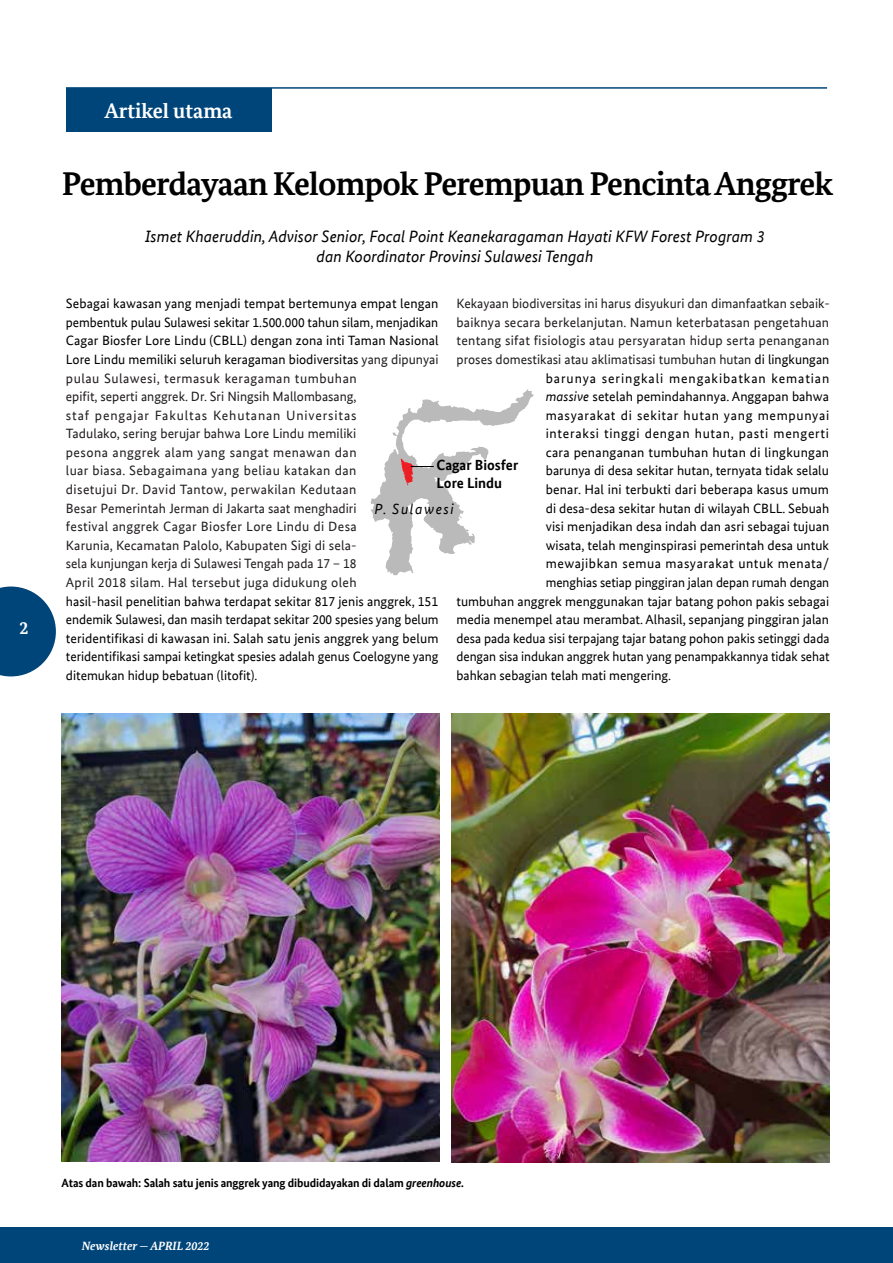
<style>
.page{position:relative;width:893px;height:1263px;background:#fff}
.page>*{position:absolute;margin:0;border:0;box-sizing:border-box;transform-origin:0 0}
.t1{font:700 33px "Bundes Serif Office T";letter-spacing:-.025em;color:#000}
.t2{font:700 21px "Bundes Serif Office T";color:#fff}
.t3{font:700 18px "Bundes Serif Office T";color:#fff}
.t4{font:italic 16.5px/19.8px "Bundes Sans Office";color:#000;text-align:center}
.t5{font:700 14.7px/17.7px "Bundes Sans Office";color:#000}
.t6{font:italic 14.7px "Bundes Sans Office";letter-spacing:.1em;color:#000}
.t7{font:13.5px/18.6px "Bundes Sans Office";letter-spacing:.01em;color:#231f20}
.t8{font:13.5px/18.6px "Bundes Sans Office";color:#000;text-align:justify}
.t9{font:13.5px "Bundes Sans Office";letter-spacing:.05em;color:#000}
.t10{font:13.5px "Bundes Sans Office";letter-spacing:.02em;color:#000}
.t11{font:13.5px "Bundes Sans Office";letter-spacing:.065em;color:#000}
.t12{font:13.5px "Bundes Sans Office";letter-spacing:.035em;color:#000}
.t13{font:700 12px "Bundes Sans Office";letter-spacing:-.01em;color:#000}
.t14{font:italic 700 12px "Bundes Serif Office T";color:#fff}
.s1{color:#000}
.s2{font-style:italic}
.s3{font-style:normal}
</style>
<div class="page">
<div style="left:66px;top:88px;width:205px;height:44px;background:#004579"></div>
<hr style="left:66px;top:87px;width:761px;height:2px;background:#004579">
<svg style="left:371px;top:389px;width:163px;height:186px"></svg>
<img style="left:451px;top:714px;width:378px;height:448px">
<img style="left:62px;top:714px;width:378px;height:447px">
<div style="left:0;top:1227px;width:893px;height:36px;background:#004579"></div>
<svg style="left:0;top:586px;width:56px;height:90px"></svg>
<h3 class="t3" style="left:19px;top:618px;width:10px">2</h3>
<h2 class="t2" style="left:105px;top:98px;width:129px">Artikel utama</h2>
<h1 class="t1" style="left:62px;top:164px;width:773px">Pemberdayaan Kelompok Perempuan Pencinta Anggrek</h1>
<p class="t4" style="left:145px;top:226px;width:621px">Ismet Khaeruddin, Advisor Senior, Focal Point Keanekaragaman Hayati KFW Forest Program 3 dan Koordinator Provinsi Sulawesi Tengah</p>
<p class="t7" style="left:66px;top:294px;width:374px"><span class="s1">Sebagai kawasan yang menjadi tempat bertemunya empat lengan pembentuk pulau Sulawesi sekitar 1.500.000 tahun silam, menjadikan Cagar Biosfer Lore Lindu (CBLL) dengan zona inti Taman Nasional Lore Lindu memiliki seluruh keragaman biodiversitas</span> yang dipunyai pulau Sulawesi, termasuk keragaman tumbuhan<br>epifit, seperti anggrek. Dr. Sri Ningsih Mallombasang,<br>staf pengajar Fakultas Kehutanan Universitas<br>Tadulako, sering berujar bahwa Lore Lindu memiliki<br>pesona anggrek alam yang sangat menawan dan<br>luar biasa. Sebagaimana yang beliau katakan dan<br>disetujui Dr. David Tantow, perwakilan Kedutaan<br>Besar Pemerintah Jerman di Jakarta saat menghadiri<br>festival anggrek Cagar Biosfer Lore Lindu di Desa<br>Karunia, Kecamatan Palolo, Kabupaten Sigi di sela-<br>sela kunjungan kerja di Sulawesi Tengah pada 17 – 18<br>April 2018 silam. Hal tersebut juga didukung oleh</p>
<p class="t8" style="left:66px;top:592px;width:374px">hasil-hasil penelitian bahwa terdapat sekitar 817 jenis anggrek, 151 endemik Sulawesi, dan masih terdapat sekitar 200 spesies yang belum teridentifikasi di kawasan ini. Salah satu jenis anggrek yang belum teridentifikasi sampai ketingkat spesies adalah genus Coelogyne yang ditemukan hidup bebatuan (litofit).</p>
<p class="t7" style="left:457px;top:294px;width:375px">Kekayaan biodiversitas ini harus disyukuri dan dimanfaatkan sebaik-</p>
<p class="t7" style="left:457px;top:313px;width:374px">baiknya secara berkelanjutan. Namun keterbatasan pengetahuan</p>
<p class="t7" style="left:457px;top:331px;width:374px">tentang sifat fisiologis atau persyaratan hidup serta penanganan</p>
<p class="t7" style="left:457px;top:350px;width:374px">proses domestikasi atau aklimatisasi tumbuhan hutan <span class="s1">di lingkungan</span></p>
<p class="t11" style="left:546px;top:370px;width:285px">barunya seringkali mengakibatkan kematian</p>
<p class="t8" style="left:546px;top:387px;width:285px"><span class="s2">massive</span> setelah pemindahannya. Anggapan bahwa</p>
<p class="t9" style="left:546px;top:407px;width:285px">masyarakat di sekitar hutan yang mempunyai</p>
<p class="t9" style="left:546px;top:426px;width:285px">interaksi tinggi dengan hutan, pasti mengerti</p>
<p class="t10" style="left:546px;top:445px;width:285px">cara penanganan tumbuhan hutan di lingkungan</p>
<p class="t8" style="left:546px;top:461px;width:285px">barunya di desa sekitar hutan, ternyata tidak selalu</p>
<p class="t8" style="left:546px;top:480px;width:285px">benar. Hal ini terbukti dari beberapa kasus umum</p>
<p class="t8" style="left:546px;top:499px;width:285px">di desa-desa sekitar hutan di wilayah CBLL. Sebuah</p>
<p class="t8" style="left:546px;top:517px;width:285px">visi menjadikan desa indah dan asri sebagai tujuan</p>
<p class="t8" style="left:546px;top:536px;width:285px">wisata, telah menginspirasi pemerintah desa untuk</p>
<p class="t12" style="left:546px;top:556px;width:285px">mewajibkan semua masyarakat untuk menata/</p>
<p class="t8" style="left:546px;top:573px;width:285px">menghias setiap pinggiran jalan depan rumah dengan</p>
<p class="t8" style="left:457px;top:592px;width:374px">tumbuhan anggrek menggunakan tajar batang pohon pakis sebagai</p>
<p class="t8" style="left:457px;top:610px;width:374px">media menempel atau merambat. Alhasil, sepanjang pinggiran jalan</p>
<p class="t8" style="left:457px;top:629px;width:374px">desa pada kedua sisi terpajang tajar batang pohon pakis setinggi dada</p>
<p class="t8" style="left:457px;top:647px;width:374px">dengan sisa indukan anggrek hutan yang penampakkannya tidak sehat</p>
<p class="t8" style="left:457px;top:666px;width:216px">bahkan sebagian telah mati mengering.</p>
<p class="t5" style="left:437px;top:456px;width:83px">Cagar Biosfer<br>Lore Lindu</p>
<p class="t6" style="left:374px;top:501px;width:81px">P. Sulawesi</p>
<p class="t13" style="left:62px;top:1175px;width:404px">Atas dan bawah: Salah satu jenis anggrek yang dibudidayakan di dalam <span class="s2">greenhouse.</span></p>
<p class="t14" style="left:82px;top:1238px;width:129px">Newsletter <span class="s3">—</span> APRIL 2022</p>
</div>
